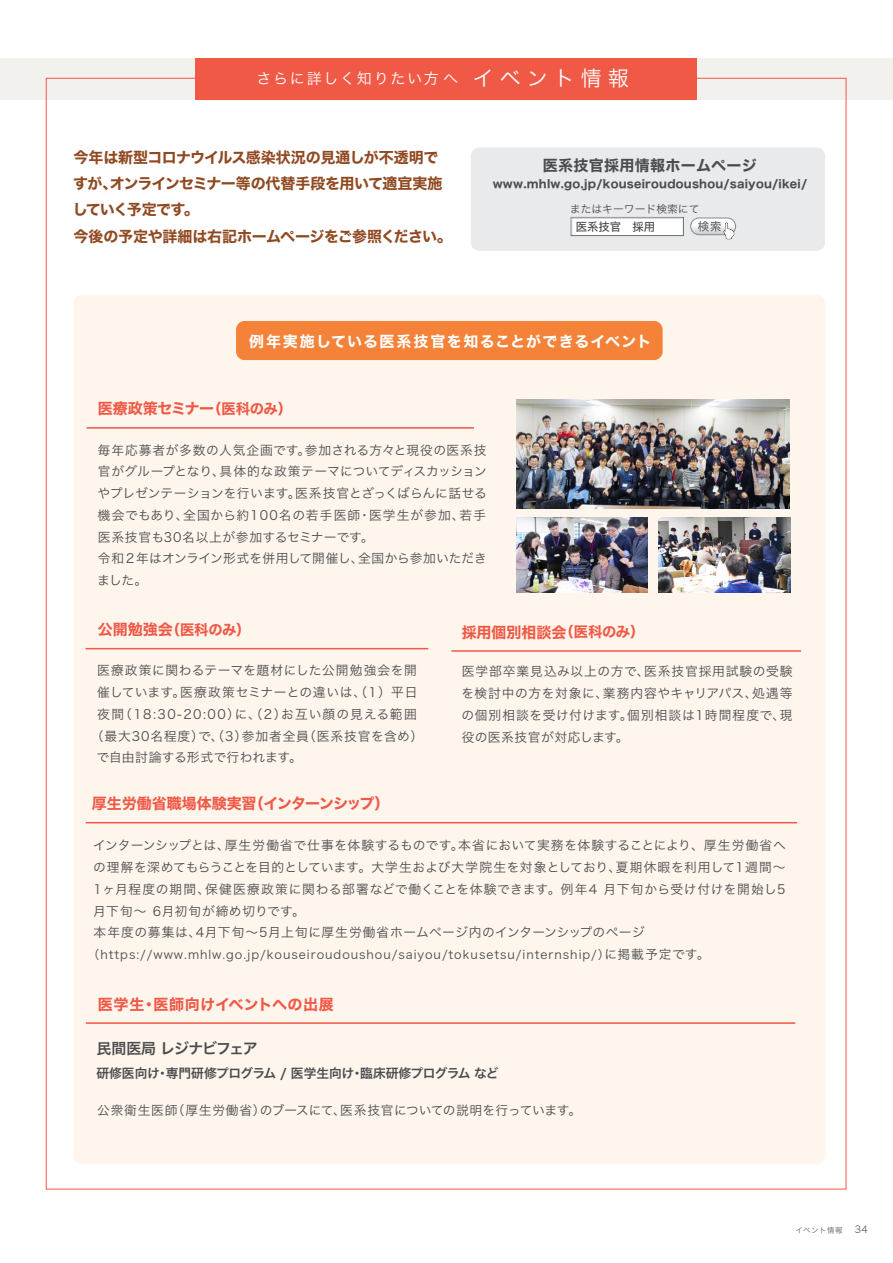
<style>
.page{position:relative;width:893px;height:1263px;background:#fff}
.page>*{position:absolute;margin:0;border:0;box-sizing:border-box;transform-origin:0 0}
.t1{font:15px/26.2px "Hira Kaku Std N W7";letter-spacing:-.025em;color:#904a22}
.t2{font:15px "Hira Kaku Std N W7";color:#f05946}
.t3{font:15px "Hira Kaku Std N W7";letter-spacing:.085em;color:#fff}
.t4{font:15px "Hira Kaku Std N W3";letter-spacing:.11em;color:#fff}
.t5{font:15px "Hira Kaku Std N W7";letter-spacing:.025em;color:#f05946}
.t6{font:15px "Hira Kaku Std N W7";letter-spacing:.02em;color:#4b4c4d}
.t7{font:15px "Hira Kaku Std N W7";letter-spacing:-.02em;color:#f05946}
.t8{font:15px "Hira Kaku Pro N W6";letter-spacing:-.07em;color:#4b4c4d}
.t9{font:14.25px "Hira Kaku Std N W7";color:#f05946}
.t10{font:12.75px/21.8px "Hira Kaku Pro N W3";letter-spacing:.035em;color:#4b4c4d}
.t11{font:12.75px "Hira Kaku Pro N W6";letter-spacing:-.025em;color:#4b4c4d}
.t12{font:12.75px "Hira Kaku Pro N W3";letter-spacing:.085em;color:#4b4c4d}
.t13{font:12.75px "Hira Kaku Pro N W3";letter-spacing:.07em;color:#4b4c4d}
.t14{font:12.75px "Hira Kaku Pro N W3";letter-spacing:.015em;color:#4b4c4d}
.t15{font:12px "Hira Kaku Pro N W3";letter-spacing:.08em;color:#4b4c4d}
.t16{font:11.4px "Hira Kaku Std N W5";color:#4b4c4d}
.t17{font:11.25px "Hira Kaku Std N W7";letter-spacing:.02em;color:#4b4c4d}
.t18{font:10.8px "Hira Kaku Std N W3";color:#4b4c4d}
.t19{font:7.5px "Hira Kaku Std N W2";letter-spacing:.06em;color:#494a4b}
.s1{font-size:21px}
.s2{font-size:14.25px}
.s3{font-size:15px}
.s4{font-size:12.75px}
.s5{font-size:9.75px}
</style>
<div class="page">
<div style="left:471px;top:147px;width:354px;height:104px;background:#e9eaeb;border-radius:9px"></div>
<div style="left:74px;top:295px;width:751px;height:869px;background:#fef5ed;border-radius:9px"></div>
<div style="left:236px;top:321px;width:427px;height:39px;background:#f48238;border-radius:9px"></div>
<div style="left:0;top:58px;width:893px;height:41px;background:#f2f1ee"></div>
<div style="left:195px;top:58px;width:502px;height:41px;background:#f05946"></div>
<hr style="left:86px;top:822px;width:711px;height:1px;background:#f05946">
<svg style="left:570px;top:217px;width:114px;height:19px;background:#eee"></svg>
<svg style="left:691px;top:218px;width:45px;height:17px"></svg>
<div style="left:690px;top:218px;width:46px;height:17px;border:1px solid #87898c;border-radius:8px"></div>
<svg style="left:698px;top:221px;width:36px;height:18px"></svg>
<hr style="left:87px;top:427px;width:387px;height:2px;background:#f05946">
<hr style="left:86px;top:1022px;width:709px;height:2px;background:#f05946">
<hr style="left:451px;top:650px;width:350px;height:2px;background:#f05946">
<hr style="left:86px;top:648px;width:342px;height:1px;background:#f05946">
<img style="left:516px;top:517px;width:132px;height:75px">
<img style="left:658px;top:517px;width:132px;height:75px">
<img style="left:516px;top:400px;width:273px;height:109px">
<p class="t4" style="left:256px;top:67px;width:374px">さらに詳しく知りたい方へ <span class="s1">イベント情報</span></p>
<p class="t1" style="left:73px;top:145px;width:381px">今年は新型コロナウイルス感染状況の見通しが不透明ですが、オンラインセミナー等の代替手段を用いて適宜実施していく予定です。<br>今後の予定や詳細は右記ホームページをご参照ください。</p>
<p class="t6" style="left:543px;top:153px;width:215px">医系技官採用情報ホームページ</p>
<p class="t17" style="left:493px;top:175px;width:316px">www.mhlw.go.jp/kouseiroudoushou/saiyou/ikei/</p>
<p class="t18" style="left:570px;top:200px;width:131px">またはキーワード検索にて</p>
<p class="t16" style="left:576px;top:218px;width:81px">医系技官　採用</p>
<p class="t3" style="left:249px;top:330px;width:404px">例年実施している医系技官を知ることができるイベント</p>
<p class="t7" style="left:98px;top:397px;width:196px">医療政策セミナー<span class="s2">（医科のみ）</span></p>
<p class="t10" style="left:97px;top:438px;width:391px">毎年応募者が多数の人気企画です。参加される方々と現役の医系技官がグループとなり、具体的な政策テーマについてディスカッションやプレゼンテーションを行います。医系技官とざっくばらんに話せる機会でもあり、全国から約100名の若手医師・医学生が参加、若手医系技官も30名以上が参加するセミナーです。<br>令和２年はオンライン形式を併用して開催し、全国から参加いただきました。</p>
<p class="t9" style="left:98px;top:618px;width:154px"><span class="s3">公開勉強会</span>（医科のみ）</p>
<p class="t10" style="left:97px;top:659px;width:321px">医療政策に関わるテーマを題材にした公開勉強会を開</p>
<p class="t10" style="left:97px;top:680px;width:322px">催しています。医療政策セミナーとの違いは、（1）平日</p>
<p class="t12" style="left:97px;top:703px;width:321px">夜間（18:30-20:00）に、（2）お互い顔の見える範囲</p>
<p class="t13" style="left:91px;top:724px;width:334px">（最大30名程度）で、（3）参加者全員（医系技官を含め）</p>
<p class="t14" style="left:97px;top:746px;width:207px">で自由討論する形式で行われます。</p>
<p class="t2" style="left:92px;top:792px;width:299px">厚生労働省職場体験実習（インターンシップ）</p>
<p class="t2" style="left:462px;top:620px;width:184px">採用個別相談会<span class="s2">（医科のみ）</span></p>
<p class="t10" style="left:461px;top:660px;width:333px;text-align:justify">医学部卒業見込み以上の方で、医系技官採用試験の受験を検討中の方を対象に、業務内容やキャリアパス、処遇等の個別相談を受け付けます。個別相談は1時間程度で、現役の医系技官が対応します。</p>
<p class="t10" style="left:93px;top:834px;width:694px">インターンシップとは、厚生労働省で仕事を体験するものです。本省において実務を体験することにより、厚生労働省への理解を深めてもらうことを目的としています。大学生および大学院生を対象としており、夏期休暇を利用して1週間～1ヶ月程度の期間、保健医療政策に関わる部署などで働くことを体験できます。例年4 月下旬から受け付けを開始し5月下旬～ 6月初旬が締め切りです。<br>本年度の募集は、4月下旬～5月上旬に厚生労働省ホームページ内のインターンシップのページ</p>
<p class="t15" style="left:88px;top:944px;width:623px">（https://www.mhlw.go.jp/kouseiroudoushou/saiyou/tokusetsu/internship/）<span class="s4">に掲載予定です。</span></p>
<p class="t5" style="left:98px;top:993px;width:237px">医学生・医師向けイベントへの出展</p>
<p class="t8" style="left:96px;top:1035px;width:163px">民間医局 レジナビフェア</p>
<p class="t11" style="left:96px;top:1062px;width:404px">研修医向け・専門研修プログラム / 医学生向け・臨床研修プログラム など</p>
<p class="t10" style="left:97px;top:1098px;width:486px">公衆衛生医師（厚生労働省）のブースにて、医系技官についての説明を行っています。</p>
<p class="t19" style="left:795px;top:1224px;width:74px">イベント情報 <span class="s5">34</span></p>
</div>
